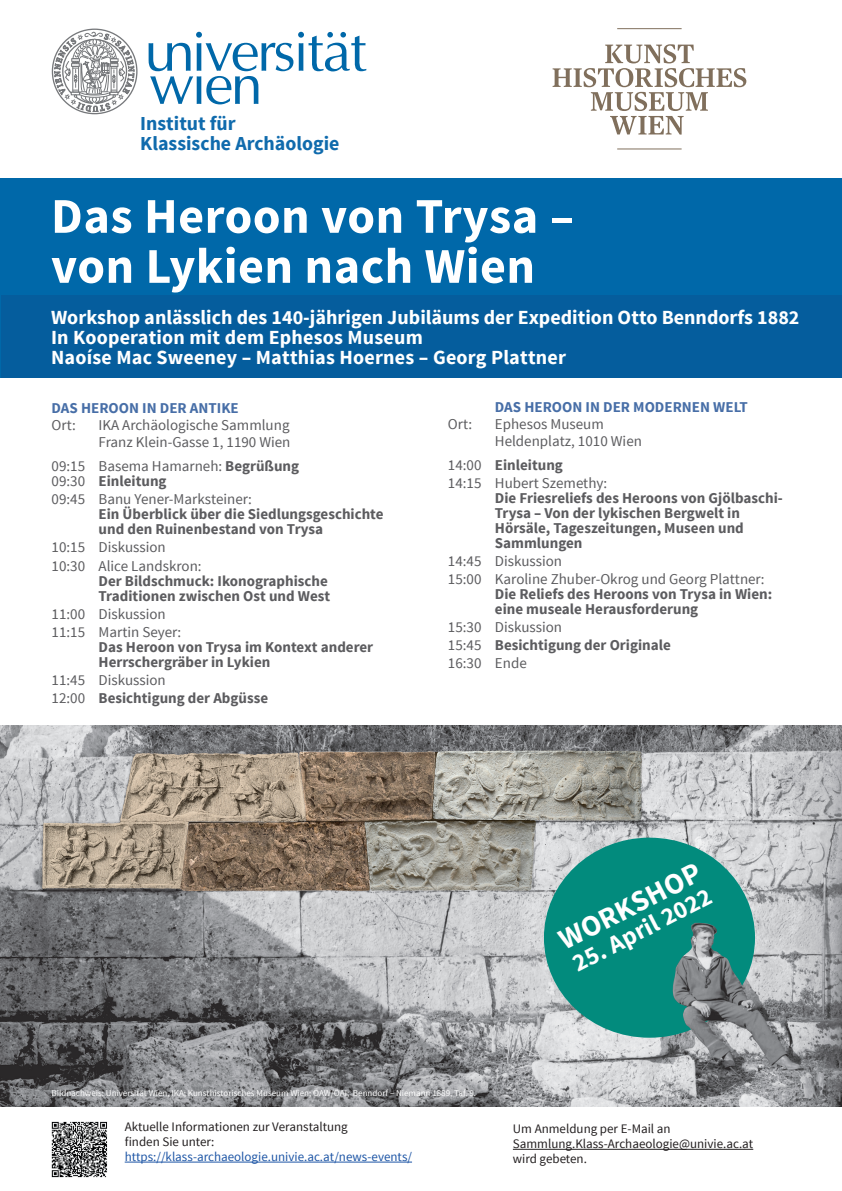
<style>
.page{position:relative;width:842px;height:1191px;background:#fff}
.page>*{position:absolute;margin:0;border:0;box-sizing:border-box;transform-origin:0 0}
.t1{font:700 50px/50px "Source Sans Pro";letter-spacing:.01em;color:#fff}
.t2{font:700 29.4px "Source Sans Pro";color:#fff}
.t3{font:700 25px "Source Sans Pro";color:#fff}
.t4{font:700 20px/20px "Source Sans Pro";color:#fff}
.t5{font:700 19.8px/20px "Source Sans Pro";color:#106bad}
.t6{font:700 15px/15px "Source Sans Pro";color:#5c5c5f}
.t7{font:15px/18px "Source Sans Pro";color:#5c5c5f}
.t8{font:700 15px "Source Sans Pro";color:#476ea7}
.t9{font:13px/15px "Source Sans Pro";color:#231f20}
.t10{font:13px "Source Sans Pro";color:#1e56a6}
.t11{font:9px "Source Sans Pro";color:#fff}
.s1{font-weight:700}
.s2{font-weight:400}
</style>
<div class="page">
<img style="left:0;top:725px;width:842px;height:381px">
<svg style="left:436px;top:804px;width:94px;height:21px;background:#a1a097"></svg>
<svg style="left:370px;top:843px;width:3px;height:36px"></svg>
<svg style="left:436px;top:763px;width:2px;height:47px"></svg>
<div style="left:0;top:178px;width:842px;height:200px;background:#0068a9"></div>
<svg style="left:149px;top:32px;width:217px;height:72px"></svg>
<svg style="left:51px;top:28px;width:87px;height:87px"></svg>
<div style="left:1px;top:295px;width:841px;height:83px;background:#055d9d"></div>
<svg style="left:553px;top:44px;width:193px;height:91px"></svg>
<hr style="left:617px;top:149px;width:65px;height:1px;background:#806f5c">
<hr style="left:617px;top:28px;width:65px;height:1px;background:#806f5c">
<div style="left:544px;top:837px;width:211px;height:200px;background:#028b7d;border-radius:50%"></div>
<div style="left:39px;top:749px;width:277px;height:148px;background:#231f20;opacity:.75"></div>
<img style="left:130px;top:752px;width:165px;height:19px">
<img style="left:298px;top:751px;width:138px;height:70px">
<img style="left:180px;top:821px;width:190px;height:70px">
<img style="left:436px;top:750px;width:134px;height:13px">
<img style="left:364px;top:820px;width:143px;height:23px">
<img style="left:672px;top:922px;width:129px;height:148px">
<hr style="left:513px;top:1149px;width:240px;height:1px;background:#231f20">
<hr style="left:125px;top:1161px;width:287px;height:1px;background:#1e56a6">
<img style="left:51px;top:1121px;width:56px;height:56px">
<h3 class="t5" style="left:140px;top:114px;width:201px">Institut für<br>Klassische Archäologie</h3>
<h1 class="t1" style="left:51px;top:193px;width:524px">Das Heroon von Trysa – von Lykien nach Wien</h1>
<h3 class="t4" style="left:51px;top:308px;width:750px">Workshop anlässlich des 140-jährigen Jubiläums der Expedition Otto Benndorfs 1882<br>In Kooperation mit dem Ephesos Museum<br>Naoíse Mac Sweeney – Matthias Hoernes – Georg Plattner</h3>
<p class="t8" style="left:52px;top:399px;width:189px">DAS HEROON IN DER ANTIKE</p>
<p class="t7" style="left:52px;top:417px;width:26px">Ort:</p>
<p class="t7" style="left:99px;top:417px;width:193px;line-height:17px">IKA Archäologische Sammlung<br>Franz Klein-Gasse 1, 1190 Wien</p>
<p class="t7" style="left:52px;top:459px;width:249px;line-height:15px">09:15 Basema Hamarneh: <span class="s1">Begrüßung<br></span>09:30 <span class="s1">Einleitung</span></p>
<p class="t7" style="left:52px;top:491px;width:202px">09:45 Banu Yener-Marksteiner:</p>
<p class="t6" style="left:99px;top:507px;width:287px">Ein Überblick über die Siedlungsgeschichte und den Ruinenbestand von Trysa</p>
<p class="t7" style="left:52px;top:539px;width:151px">10:15 Diskussion<br>10:30 Alice Landskron:</p>
<p class="t6" style="left:99px;top:573px;width:233px">Der Bildschmuck: Ikonographische<br>Traditionen zwischen Ost und West</p>
<p class="t7" style="left:52px;top:605px;width:131px">11:00 Diskussion<br>11:15 Martin Seyer:</p>
<p class="t6" style="left:99px;top:639px;width:276px">Das Heroon von Trysa im Kontext anderer<br>Herrschergräber in Lykien</p>
<p class="t6" style="left:52px;top:671px;width:218px;line-height:18px"><span class="s2">11:45 Diskussion<br>12:00</span> Besichtigung der Abgüsse</p>
<p class="t8" style="left:495px;top:397px;width:255px">DAS HEROON IN DER MODERNEN WELT</p>
<p class="t7" style="left:448px;top:415px;width:26px">Ort:</p>
<p class="t7" style="left:495px;top:416px;width:149px;line-height:17px">Ephesos Museum<br>Heldenplatz, 1010 Wien</p>
<p class="t7" style="left:448px;top:456px;width:161px">14:00 <span class="s1">Einleitung<br></span>14:15 Hubert Szemethy:</p>
<p class="t6" style="left:495px;top:491px;width:289px">Die Friesreliefs des Heroons von Gjölbaschi-Trysa – Von der lykischen Bergwelt in Hörsäle, Tageszeitungen, Museen und Sammlungen</p>
<p class="t7" style="left:448px;top:552px;width:318px">14:45 Diskussion<br>15:00 Karoline Zhuber-Okrog und Georg Plattner:</p>
<p class="t6" style="left:495px;top:587px;width:279px">Die Reliefs des Heroons von Trysa in Wien: eine museale Herausforderung</p>
<p class="t7" style="left:448px;top:618px;width:224px">15:30 Diskussion<br>15:45 <span class="s1">Besichtigung der Originale<br></span>16:30 Ende</p>
<h2 class="t2" style="left:552px;top:924px;width:157px;rotate:-27deg">WORKSHOP</h2>
<h3 class="t3" style="left:567px;top:950px;width:154px;rotate:-27deg">25. April 2022</h3>
<p class="t11" style="left:52px;top:1087px;width:426px">Bildnachweis: Universität Wien, IKA; Kunsthistorisches Museum Wien; ÖAW/ÖAI; Benndorf – Niemann 1889, Taf. 9.</p>
<p class="t9" style="left:125px;top:1119px;width:225px">Aktuelle Informationen zur Veranstaltung finden Sie unter:</p>
<p class="t10" style="left:125px;top:1148px;width:289px">https://klass-archaeologie.univie.ac.at/news-events/</p>
<p class="t9" style="left:513px;top:1121px;width:242px">Um Anmeldung per E-Mail an<br>Sammlung.Klass-Archaeologie@univie.ac.at wird gebeten.</p>
</div>
